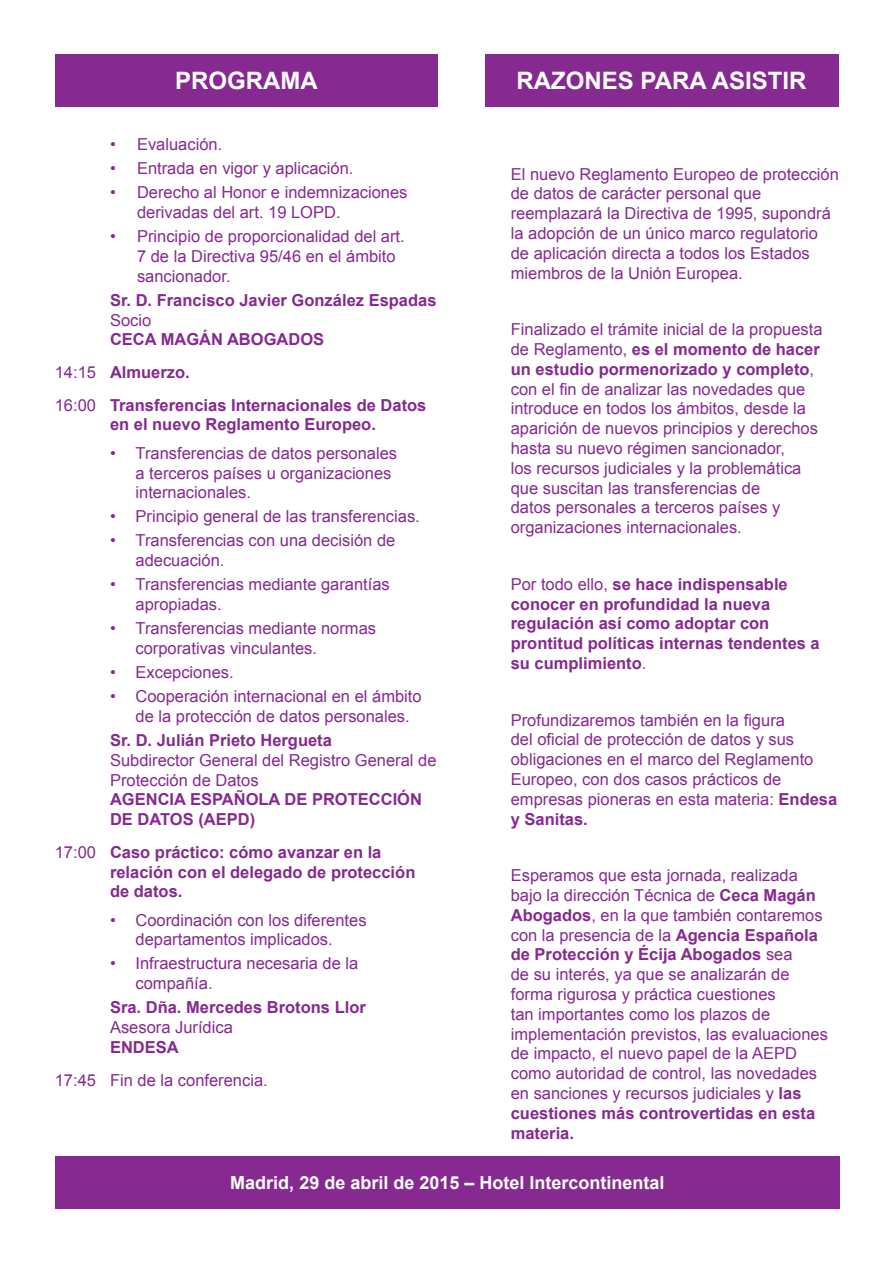
<style>
.page{position:relative;width:893px;height:1263px;background:#fff}
.page>*{position:absolute;margin:0;border:0;box-sizing:border-box;transform-origin:0 0}
.t1{font:700 24px "Arial";color:#fff}
.t2{font:700 18px "Arial";color:#fff}
.t3{font:16.5px/19.8px "Arial";color:#862990}
.t4{font:700 16.5px/19.8px "Arial";color:#862990}
.s1{font-weight:400}
.s2{font-weight:700}
</style>
<div class="page">
<div style="left:55px;top:54px;width:382px;height:52px;background:#862990"></div>
<div style="left:55px;top:1157px;width:784px;height:52px;background:#862990"></div>
<div style="left:485px;top:54px;width:353px;height:52px;background:#862990"></div>
<h1 class="t1" style="left:175px;top:65px;width:144px">PROGRAMA</h1>
<p class="t3" style="left:110px;top:135px;width:114px">• Evaluación.</p>
<p class="t3" style="left:110px;top:159px;width:245px">• Entrada en vigor y aplicación.</p>
<p class="t3" style="left:137px;top:183px;width:272px;text-indent:-27px">• Derecho al Honor e indemnizaciones derivadas del art. 19 LOPD.</p>
<p class="t3" style="left:137px;top:227px;width:269px;text-indent:-27px">• Principio de proporcionalidad del art.<br>7 de la Directiva 95/46 en el ámbito sancionador.</p>
<p class="t4" style="left:110px;top:291px;width:328px">Sr. D. Francisco Javier González Espadas</p>
<p class="t3" style="left:110px;top:310px;width:43px">Socio</p>
<p class="t4" style="left:55px;top:324px;width:373px;line-height:32.5px;text-indent:55px">CECA MAGÁN ABOGADOS<br><span class="s1">14:15</span> Almuerzo.<br><span class="s1">16:00</span> Transferencias Internacionales de Datos</p>
<p class="t4" style="left:110px;top:415px;width:267px">en el nuevo Reglamento Europeo.</p>
<p class="t3" style="left:136px;top:443px;width:263px;text-indent:-26px">• Transferencias de datos personales a terceros países u organizaciones internacionales.</p>
<p class="t3" style="left:110px;top:507px;width:311px">• Principio general de las transferencias.</p>
<p class="t3" style="left:136px;top:531px;width:261px;text-indent:-26px">• Transferencias con una decisión de adecuación.</p>
<p class="t3" style="left:136px;top:575px;width:256px;text-indent:-26px">• Transferencias mediante garantías apropiadas.</p>
<p class="t3" style="left:136px;top:619px;width:242px;text-indent:-26px">• Transferencias mediante normas corporativas vinculantes.</p>
<p class="t3" style="left:110px;top:662px;width:125px">• Excepciones.</p>
<p class="t3" style="left:136px;top:686px;width:288px;text-indent:-26px">• Cooperación internacional en el ámbito de la protección de datos personales.</p>
<p class="t4" style="left:110px;top:731px;width:223px">Sr. D. Julián Prieto Hergueta</p>
<p class="t3" style="left:110px;top:750px;width:328px">Subdirector General del Registro General de<br>Protección de Datos</p>
<p class="t4" style="left:110px;top:790px;width:313px">AGENCIA ESPAÑOLA DE PROTECCIÓN<br>DE DATOS (AEPD)</p>
<p class="t4" style="left:110px;top:842px;width:307px;text-indent:-55px"><span class="s1">17:00</span> Caso práctico: cómo avanzar en la relación con el delegado de protección de datos.</p>
<p class="t3" style="left:110px;top:910px;width:258px;text-align:center">• Coordinación con los diferentes departamentos implicados.</p>
<p class="t3" style="left:136px;top:954px;width:224px;text-indent:-26px">• Infraestructura necesaria de la compañía.</p>
<p class="t4" style="left:110px;top:998px;width:257px">Sra. Dña. Mercedes Brotons Llor</p>
<p class="t3" style="left:110px;top:1017px;width:124px">Asesora Jurídica</p>
<p class="t4" style="left:110px;top:1038px;width:70px">ENDESA</p>
<p class="t3" style="left:55px;top:1070px;width:215px">17:45 Fin de la conferencia.</p>
<h1 class="t1" style="left:517px;top:65px;width:291px">RAZONES PARA ASISTIR</h1>
<p class="t3" style="left:511px;top:164px;width:330px">El nuevo Reglamento Europeo de protección de datos de carácter personal que reemplazará la Directiva de 1995, supondrá la adopción de un único marco regulatorio de aplicación directa a todos los Estados miembros de la Unión Europea.</p>
<p class="t3" style="left:511px;top:320px;width:313px">Finalizado el trámite inicial de la propuesta de Reglamento, <span class="s2">es el momento de hacer un estudio pormenorizado y completo</span>, con el fin de analizar las novedades que introduce en todos los ámbitos, desde la aparición de nuevos principios y derechos hasta su nuevo régimen sancionador,<br>los recursos judiciales y la problemática que suscitan las transferencias de<br>datos personales a terceros países y organizaciones internacionales.</p>
<p class="t4" style="left:511px;top:575px;width:310px"><span class="s1">Por todo ello,</span> se hace indispensable conocer en profundidad la nueva regulación así como adoptar con prontitud políticas internas tendentes a su cumplimiento<span class="s1">.</span></p>
<p class="t3" style="left:511px;top:710px;width:328px">Profundizaremos también en la figura<br>del oficial de protección de datos y sus obligaciones en el marco del Reglamento Europeo, con dos casos prácticos de empresas pioneras en esta materia: <span class="s2">Endesa y Sanitas.</span></p>
<p class="t3" style="left:511px;top:866px;width:319px">Esperamos que esta jornada, realizada bajo la dirección Técnica de <span class="s2">Ceca Magán Abogados</span>, en la que también contaremos con la presencia de la <span class="s2">Agencia Española de Protección y Écija Abogados</span> sea<br>de su interés, ya que se analizarán de forma rigurosa y práctica cuestiones<br>tan importantes como los plazos de implementación previstos, las evaluaciones de impacto, el nuevo papel de la AEPD como autoridad de control, las novedades en sanciones y recursos judiciales y <span class="s2">las cuestiones más controvertidas en esta materia.</span></p>
<p class="t2" style="left:230px;top:1171px;width:436px">Madrid, 29 de abril de 2015 – Hotel Intercontinental</p>
</div>
